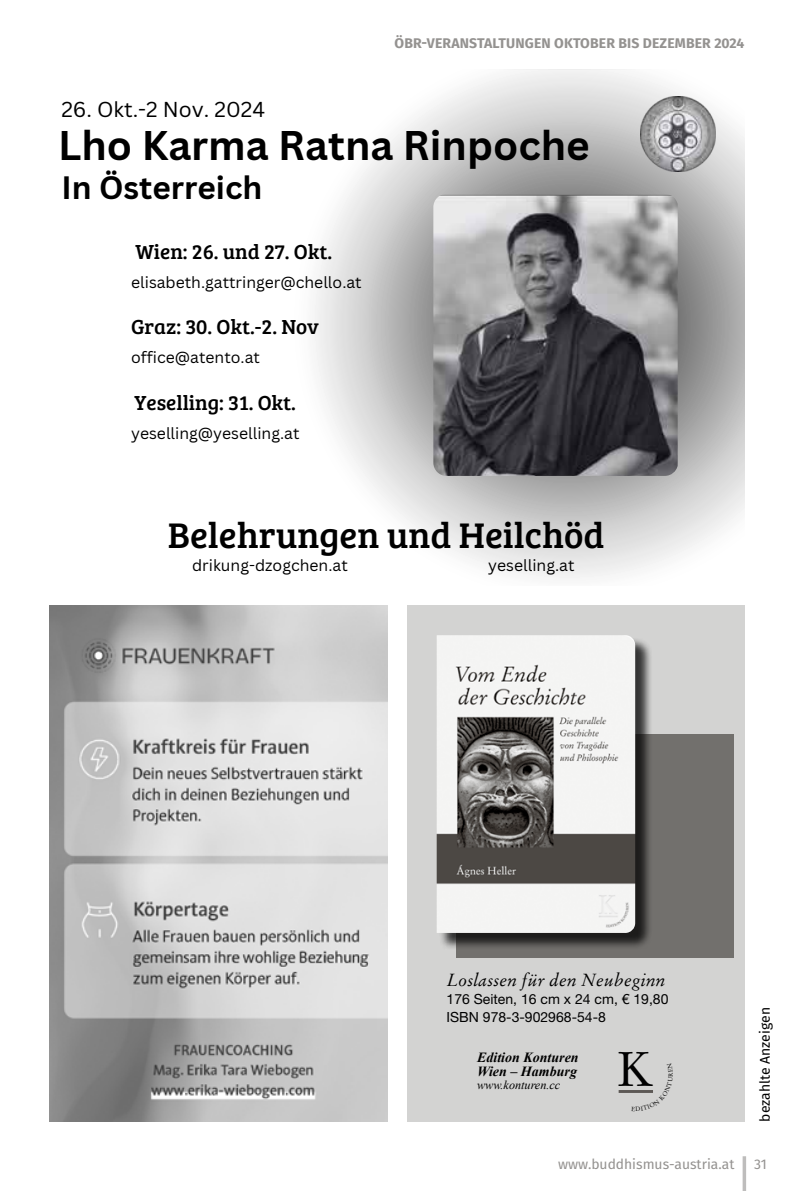
<style>
.page{position:relative;width:794px;height:1191px;background:#fff}
.page>*{position:absolute;margin:0;border:0;box-sizing:border-box;transform-origin:0 0}
.t1{font:48.48px "Stempel Garamond LT Com";color:#000}
.t2{font:700 40.43px "Canva Sans";color:#000}
.t3{font:36.75px "Bree Serif";color:#000}
.t4{font:700 31.5px "Canva Sans";color:#000}
.t5{font:21px "Bree Serif";color:#000}
.t6{font:21px "Canva Sans";color:#000}
.t7{font:italic 17.5px "Stempel Garamond LT Com";letter-spacing:.01em;color:#000}
.t8{font:15.75px "Canva Sans";color:#000}
.t9{font:14px/17.7px "Helvetica Neue LT Std";color:#000}
.t10{font:700 14px "Fira Sans";letter-spacing:.01em;color:#949290}
.t11{font:14px "Fira Sans";color:#949290}
.t12{font:italic 700 14px/14px "Times New Roman";color:#000}
.t13{font:14px "Fira Sans";color:#000}
.t14{font:italic 12.08px "Times New Roman";color:#000}
.t15{font:6.12px "Stempel Garamond LT Com";color:#000}
</style>
<div class="page">
<svg style="left:742px;top:1156px;width:4px;height:35px"></svg>
<svg style="left:315px;top:69px;width:429px;height:509px"></svg>
<img style="left:641px;top:96px;width:74px;height:75px">
<img style="left:433px;top:194px;width:244px;height:282px">
<img style="left:50px;top:605px;width:337px;height:516px">
<div style="left:407px;top:605px;width:337px;height:516px;background:#d3d3d2"></div>
<hr style="left:618px;top:1090px;width:35px;height:3px;background:#5c5855">
<div style="left:456px;top:734px;width:278px;height:223px;background:#72706d"></div>
<div style="left:439px;top:637px;width:213px;height:313px;background:#000;opacity:.75"></div>
<img style="left:437px;top:635px;width:198px;height:298px">
<p class="t10" style="left:394px;top:31px;width:351px">ÖBR-VERANSTALTUNGEN OKTOBER BIS DEZEMBER 2024</p>
<h3 class="t6" style="left:61px;top:97px;width:205px">26. Okt.-2 Nov. 2024</h3>
<h2 class="t2" style="left:58px;top:121px;width:533px">Lho Karma Ratna Rinpoche</h2>
<h3 class="t4" style="left:61px;top:168px;width:202px">In Österreich</h3>
<h3 class="t5" style="left:135px;top:236px;width:198px">Wien: 26. und 27. Okt.</h3>
<p class="t8" style="left:131px;top:273px;width:232px">elisabeth.gattringer@chello.at</p>
<h3 class="t5" style="left:131px;top:311px;width:189px">Graz: 30. Okt.-2. Nov</h3>
<p class="t8" style="left:131px;top:348px;width:130px">office@atento.at</p>
<h3 class="t5" style="left:135px;top:387px;width:163px">Yeselling: 31. Okt.</h3>
<p class="t8" style="left:131px;top:424px;width:170px">yeselling@yeselling.at</p>
<h3 class="t3" style="left:168px;top:509px;width:438px">Belehrungen und Heilchöd</h3>
<p class="t8" style="left:192px;top:556px;width:157px">drikung-dzogchen.at</p>
<p class="t8" style="left:488px;top:556px;width:88px">yeselling.at</p>
<p class="t7" style="left:446px;top:969px;width:220px">Loslassen für den Neubeginn</p>
<p class="t9" style="left:446px;top:989px;width:223px">176 Seiten, 16 cm x 24 cm, € 19,80<br>ISBN 978-3-902968-54-8</p>
<p class="t12" style="left:477px;top:1049px;width:103px">Edition Konturen<br>Wien – Hamburg</p>
<p class="t14" style="left:477px;top:1077px;width:85px">www.konturen.cc</p>
<h1 class="t1" style="left:616px;top:1038px;width:39px">K</h1>
<p class="t15" style="left:667px;top:1077px;width:6px;rotate:-90deg">R</p>
<p class="t13" style="left:754px;top:1121px;width:116px;rotate:-90deg">bezahlte Anzeigen</p>
<p class="t11" style="left:558px;top:1153px;width:178px">www.buddhismus-austria.at</p>
<p class="t11" style="left:754px;top:1153px;width:14px">31</p>
</div>
